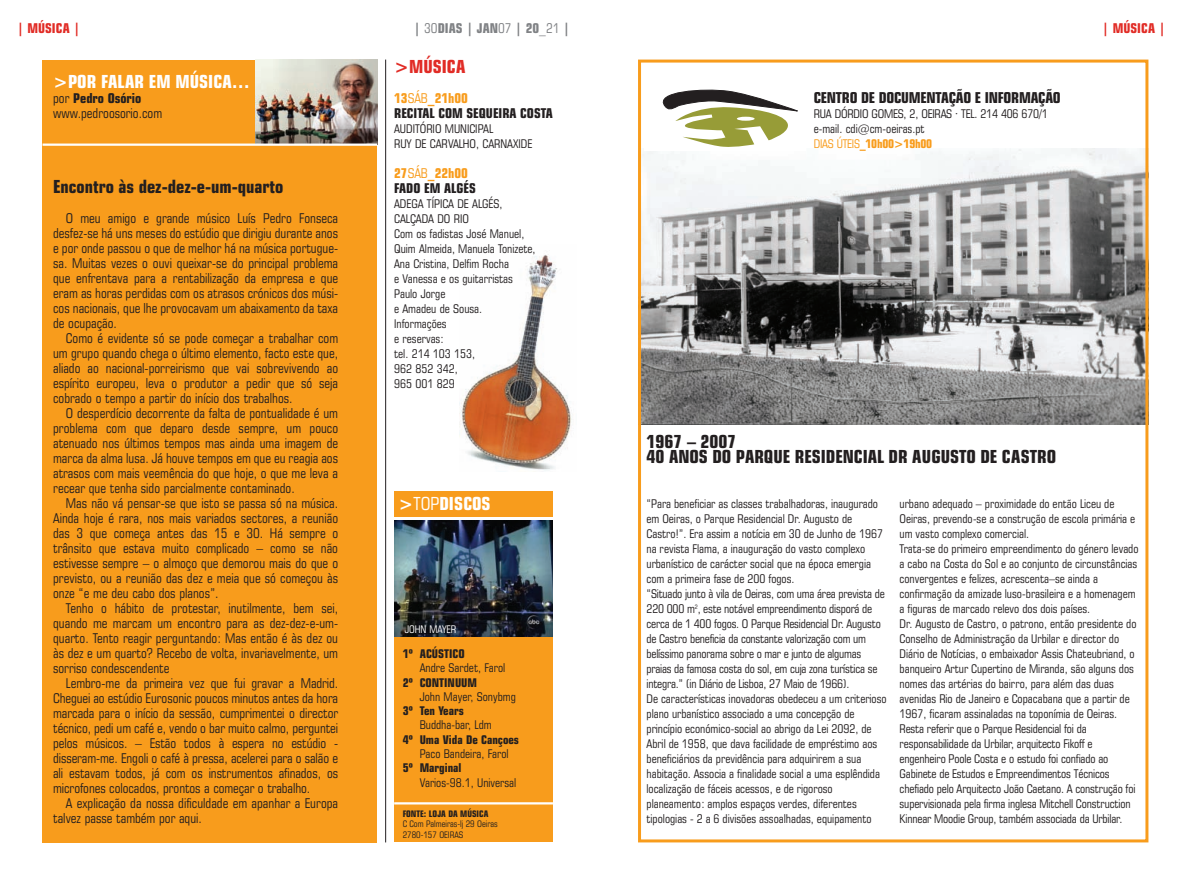
<style>
.page{position:relative;width:1191px;height:885px;background:#fff}
.page>*{position:absolute;margin:0;border:0;box-sizing:border-box;transform-origin:0 0}
.t1{font:700 condensed 18px/15px "Square 721 BT";color:#231f20}
.t2{font:700 condensed 18px "Square 721 BT";color:#fff}
.t3{font:700 condensed 18px "Square 721 BT";color:#e12c26}
.t4{font:700 condensed 15px "Square 721 BT";letter-spacing:-.015em;color:#231f20}
.t5{font:condensed 13.5px/15px "Square 721 BT";color:#231f20;text-align:justify}
.t6{font:700 condensed 13.5px/15px "Square 721 BT";color:#231f20}
.t7{font:700 condensed 13.5px "Square 721 BT";color:#808285}
.t8{font:700 condensed 13.5px "Square 721 BT";color:#e12c26}
.t9{font:condensed 12px/15px "Square 721 BT";color:#231f20}
.t10{font:700 condensed 12px "Square 721 BT";color:#231f20}
.t11{font:condensed 10.5px "Square 721 BT";color:#fff}
.t12{font:condensed 9px/10.5px "Square 721 BT";color:#231f20}
.t13{font:700 condensed 9px "Square 721 BT";color:#231f20}
.s1{font-weight:400}
.s2{font-weight:700}
.s3{color:#f89c1c}
.s4{font-weight:400;color:#f89c1c}
.s5{font-weight:700;color:#f89c1c}
</style>
<div class="page">
<img style="left:459px;top:254px;width:113px;height:217px">
<div style="left:43px;top:60px;width:334px;height:782px;background:#f89c1c"></div>
<img style="left:642px;top:148px;width:502px;height:276px">
<img style="left:255px;top:60px;width:122px;height:83px">
<hr style="left:43px;top:143px;width:334px;height:3px;background:#fff">
<hr style="left:385px;top:60px;width:1px;height:782px;background:#231f20">
<div style="left:394px;top:634px;width:159px;height:208px;background:#f89c1c"></div>
<hr style="left:394px;top:802px;width:159px;height:2px;background:#fff">
<div style="left:394px;top:491px;width:159px;height:25px;background:#f89c1c"></div>
<img style="left:394px;top:521px;width:159px;height:116px">
<div style="left:638px;top:60px;width:510px;height:782px;border:3px solid #f89c1c"></div>
<div style="left:644px;top:67px;width:162px;height:84px;background:#fff"></div>
<svg style="left:662px;top:89px;width:136px;height:58px"></svg>
<p class="t8" style="left:17px;top:21px;width:65px">| MÚSICA |</p>
<p class="t7" style="left:414px;top:21px;width:158px">| <span class="s1">30</span>DIAS | JAN<span class="s1">07</span> | 20<span class="s1">_21</span> |</p>
<p class="t8" style="left:1102px;top:21px;width:65px">| MÚSICA |</p>
<h1 class="t2" style="left:53px;top:71px;width:198px">&gt;POR FALAR EM MÚSICA…</h1>
<p class="t5" style="left:53px;top:91px;width:110px">por <span class="s2">Pedro Osório </span>www.pedroosorio.com</p>
<h1 class="t1" style="left:53px;top:179px;width:232px">Encontro às dez-dez-e-um-quarto</h1>
<p class="t5" style="left:53px;top:211px;width:286px;text-indent:13px">O meu amigo e grande músico Luís Pedro Fonseca desfez-se há uns meses do estúdio que dirigiu durante anos e por onde passou o que de melhor há na música portugue&shy;sa. Muitas vezes o ouvi queixar-se do principal problema que enfrentava para a rentabilização da empresa e que eram as horas perdidas com os atrasos crónicos dos músi&shy;cos nacionais, que lhe provocavam um abaixamento da taxa de ocupação.</p>
<p class="t5" style="left:53px;top:331px;width:286px;text-indent:13px">Como é evidente só se pode começar a trabalhar com um grupo quando chega o último elemento, facto este que, aliado ao nacional-porreirismo que vai sobrevivendo ao espírito europeu, leva o produtor a pedir que só seja cobrado o tempo a partir do início dos trabalhos.</p>
<p class="t5" style="left:53px;top:406px;width:286px;text-indent:13px">O desperdício decorrente da falta de pontualidade é um problema com que deparo desde sempre, um pouco atenuado nos últimos tempos mas ainda uma imagem de marca da alma lusa. Já houve tempos em que eu reagia aos atrasos com mais veemência do que hoje, o que me leva a recear que tenha sido parcialmente contaminado.</p>
<p class="t5" style="left:53px;top:496px;width:286px;text-indent:13px">Mas não vá pensar-se que isto se passa só na música.<br>Ainda hoje é rara, nos mais variados sectores, a reunião das 3 que começa antes das 15 e 30. Há sempre o trânsito que estava muito complicado – como se não estivesse sempre – o almoço que demorou mais do que o previsto, ou a reunião das dez e meia que só começou às onze “e me deu cabo dos planos”.</p>
<p class="t5" style="left:53px;top:601px;width:286px;text-indent:13px">Tenho o hábito de protestar, inutilmente, bem sei, quando me marcam um encontro para as dez-dez-e-um&shy;quarto. Tento reagir perguntando: Mas então é às dez ou às dez e um quarto? Recebo de volta, invariavelmente, um sorriso condescendente</p>
<p class="t5" style="left:53px;top:676px;width:286px;text-indent:13px">Lembro-me da primeira vez que fui gravar a Madrid.<br>Cheguei ao estúdio Eurosonic poucos minutos antes da hora marcada para o início da sessão, cumprimentei o director técnico, pedi um café e, vendo o bar muito calmo, perguntei pelos músicos. – Estão todos à espera no estúdio - disseram-me. Engoli o café à pressa, acelerei para o salão e ali estavam todos, já com os instrumentos afinados, os microfones colocados, prontos a começar o trabalho.</p>
<p class="t5" style="left:53px;top:796px;width:286px;text-indent:13px">A explicação da nossa dificuldade em apanhar a Europa talvez passe também por aqui.</p>
<h1 class="t3" style="left:394px;top:56px;width:73px">&gt;MÚSICA</h1>
<p class="t6" style="left:394px;top:91px;width:160px"><span class="s3">13</span><span class="s4">SÁB</span><span class="s3">_21h00<br></span>RECITAL COM SEQUEIRA COSTA</p>
<p class="t9" style="left:394px;top:121px;width:140px">AUDITÓRIO MUNICIPAL<br>RUY DE CARVALHO, CARNAXIDE</p>
<p class="t6" style="left:394px;top:166px;width:83px"><span class="s3">27</span><span class="s4">SÁB</span><span class="s3">_22h00<br></span>FADO EM ALGÉS</p>
<p class="t9" style="left:394px;top:196px;width:143px">ADEGA TÍPICA DE ALGÉS,<br>CALÇADA DO RIO<br>Com os fadistas José Manuel,<br>Quim Almeida, Manuela Tonizete,<br>Ana Cristina, Delfim Rocha<br>e Vanessa e os guitarristas<br>Paulo Jorge<br>e Amadeu de Sousa.<br>Informações<br>e reservas:<br>tel. 214 103 153,<br>962 852 342,<br>965 001 829</p>
<h1 class="t2" style="left:399px;top:493px;width:93px">&gt;<span class="s1">TOP</span>DISCOS</h1>
<p class="t11" style="left:405px;top:623px;width:53px">JOHN MAYER</p>
<p class="t10" style="left:403px;top:647px;width:64px">1º ACÚSTICO</p>
<p class="t9" style="left:420px;top:660px;width:87px">Andre Sardet, Farol</p>
<p class="t10" style="left:403px;top:675px;width:76px">2º CONTINUUM</p>
<p class="t9" style="left:420px;top:689px;width:98px">John Mayer, Sonybmg</p>
<p class="t10" style="left:403px;top:704px;width:63px">3º Ten Years</p>
<p class="t9" style="left:420px;top:717px;width:74px">Buddha-bar, Ldm</p>
<p class="t10" style="left:403px;top:732px;width:118px">4º Uma Vida De Cançoes</p>
<p class="t9" style="left:420px;top:746px;width:90px">Paco Bandeira, Farol</p>
<p class="t10" style="left:403px;top:761px;width:60px">5º Marginal</p>
<p class="t9" style="left:420px;top:774px;width:98px">Varios-98.1, Universal</p>
<p class="t13" style="left:403px;top:808px;width:87px">FONTE: LOJA DA MÚSICA</p>
<p class="t12" style="left:403px;top:818px;width:97px">C Com Palmeiras-lj 29 Oeiras<br>2780-157 OEIRAS</p>
<p class="t4" style="left:814px;top:89px;width:248px">CENTRO DE DOCUMENTAÇÃO E INFORMAÇÃO</p>
<p class="t9" style="left:814px;top:106px;width:235px">RUA DÓRDIO GOMES, 2, OEIRAS · TEL. 214 406 670/1 e-mail. cdi@cm-oeiras.pt<br><span class="s3">DIAS ÚTEIS</span><span class="s5">_10h00&gt;19h00</span></p>
<h1 class="t1" style="left:646px;top:434px;width:411px">1967 – 2007<br>40 ANOS DO PARQUE RESIDENCIAL DR AUGUSTO DE CASTRO</h1>
<p class="t9" style="left:646px;top:496px;width:241px">“Para beneficiar as classes trabalhadoras, inaugurado em Oeiras, o Parque Residencial Dr. Augusto de Castro!”. Era assim a notícia em 30 de Junho de 1967 na revista Flama, a inauguração do vasto complexo urbanístico de carácter social que na época emergia com a primeira fase de 200 fogos.<br>“Situado junto à vila de Oeiras, com uma área prevista de 220 000 m<sup>2</sup>, este notável empreendimento disporá de cerca de 1 400 fogos. O Parque Residencial Dr. Augusto de Castro beneficia da constante valorização com um belíssimo panorama sobre o mar e junto de algumas praias da famosa costa do sol, em cuja zona turística se integra.” (in Diário de Lisboa, 27 Maio de 1966).<br>De características inovadoras obedeceu a um criterioso plano urbanístico associado a uma concepção de princípio económico-social ao abrigo da Lei 2092, de Abril de 1958, que dava facilidade de empréstimo aos beneficiários da previdência para adquirirem a sua habitação. Associa a finalidade social a uma esplêndida localização de fáceis acessos, e de rigoroso planeamento: amplos espaços verdes, diferentes tipologias - 2 a 6 divisões assoalhadas, equipamento</p>
<p class="t9" style="left:899px;top:496px;width:240px">urbano adequado – proximidade do então Liceu de Oeiras, prevendo-se a construção de escola primária e um vasto complexo comercial.<br>Trata-se do primeiro empreendimento do género levado a cabo na Costa do Sol e ao conjunto de circunstâncias convergentes e felizes, acrescenta–se ainda a confirmação da amizade luso-brasileira e a homenagem a figuras de marcado relevo dos dois países.<br>Dr. Augusto de Castro, o patrono, então presidente do Conselho de Administração da Urbilar e director do Diário de Notícias, o embaixador Assis Chateubriand, o banqueiro Artur Cupertino de Miranda, são alguns dos nomes das artérias do bairro, para além das duas avenidas Rio de Janeiro e Copacabana que a partir de 1967, ficaram assinaladas na toponímia de Oeiras.<br>Resta referir que o Parque Residencial foi da responsabilidade da Urbilar, arquitecto Fikoff e engenheiro Poole Costa e o estudo foi confiado ao Gabinete de Estudos e Empreendimentos Técnicos chefiado pelo Arquitecto João Caetano. A construção foi supervisionada pela firma inglesa Mitchell Construction Kinnear Moodie Group, também associada da Urbilar.</p>
</div>
